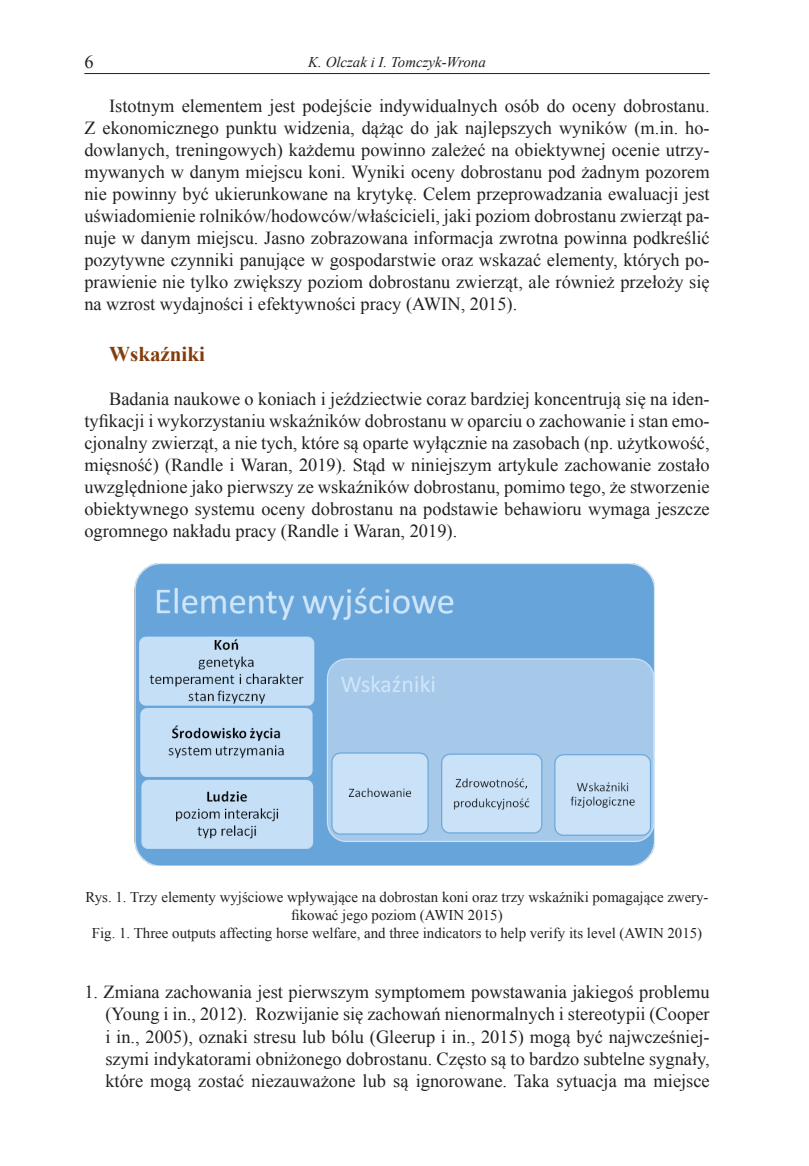
<style>
.page{position:relative;width:809px;height:1166px;background:#fff}
.page>*{position:absolute;margin:0;border:0;box-sizing:border-box;transform-origin:0 0}
.t1{font:700 21px "Times New Roman";color:#833c0b}
.t2{font:18.38px/22.1px "Times New Roman";color:#231f20;text-align:justify}
.t3{font:14.88px/17.8px "Times New Roman";color:#231f20;text-align:center}
.t4{font:italic 14.88px "Times New Roman";color:#231f20}
</style>
<div class="page">
<hr style="left:84px;top:73px;width:625px;height:1px;background:#231f20">
<img style="left:134px;top:563px;width:521px;height:302px">
<p class="t2" style="left:84px;top:50px;width:11px">6</p>
<p class="t4" style="left:308px;top:52px;width:179px">K. Olczak i I. Tomczyk-Wrona</p>
<p class="t2" style="left:84px;top:94px;width:627px;text-indent:25px">Istotnym elementem jest podejście indywidualnych osób do oceny dobrostanu.<br>Z ekonomicznego punktu widzenia, dążąc do jak najlepszych wyników (m.in. ho&shy;dowlanych, treningowych) każdemu powinno zależeć na obiektywnej ocenie utrzy&shy;mywanych w danym miejscu koni. Wyniki oceny dobrostanu pod żadnym pozorem nie powinny być ukierunkowane na krytykę. Celem przeprowadzania ewaluacji jest uświadomienie rolników/hodowców/właścicieli, jaki poziom dobrostanu zwierząt pa&shy;nuje w danym miejscu. Jasno zobrazowana informacja zwrotna powinna podkreślić pozytywne czynniki panujące w gospodarstwie oraz wskazać elementy, których po&shy;prawienie nie tylko zwiększy poziom dobrostanu zwierząt, ale również przełoży się na wzrost wydajności i efektywności pracy (AWIN, 2015).</p>
<p class="t1" style="left:109px;top:339px;width:97px">Wskaźniki</p>
<p class="t2" style="left:84px;top:387px;width:627px;text-indent:25px">Badania naukowe o koniach i jeździectwie coraz bardziej koncentrują się na iden&shy;tyfikacji i wykorzystaniu wskaźników dobrostanu w oparciu o zachowanie i stan emo&shy;cjonalny zwierząt, a nie tych, które są oparte wyłącznie na zasobach (np. użytkowość, mięsność) (Randle i Waran, 2019). Stąd w niniejszym artykule zachowanie zostało uwzględnione jako pierwszy ze wskaźników dobrostanu, pomimo tego, że stworzenie obiektywnego systemu oceny dobrostanu na podstawie behawioru wymaga jeszcze ogromnego nakładu pracy (Randle i Waran, 2019).</p>
<p class="t3" style="left:85px;top:888px;width:624px">Rys. 1. Trzy elementy wyjściowe wpływające na dobrostan koni oraz trzy wskaźniki pomagające zwery&shy;fikować jego poziom (AWIN 2015)<br>Fig. 1. Three outputs affecting horse welfare, and three indicators to help verify its level (AWIN 2015)</p>
<p class="t2" style="left:105px;top:981px;width:606px;text-indent:-21px">1. Zmiana zachowania jest pierwszym symptomem powstawania jakiegoś problemu (Young i in., 2012). Rozwijanie się zachowań nienormalnych i stereotypii (Cooper i in., 2005), oznaki stresu lub bólu (Gleerup i in., 2015) mogą być najwcześniej&shy;szymi indykatorami obniżonego dobrostanu. Często są to bardzo subtelne sygnały, które mogą zostać niezauważone lub są ignorowane. Taka sytuacja ma miejsce</p>
</div>
